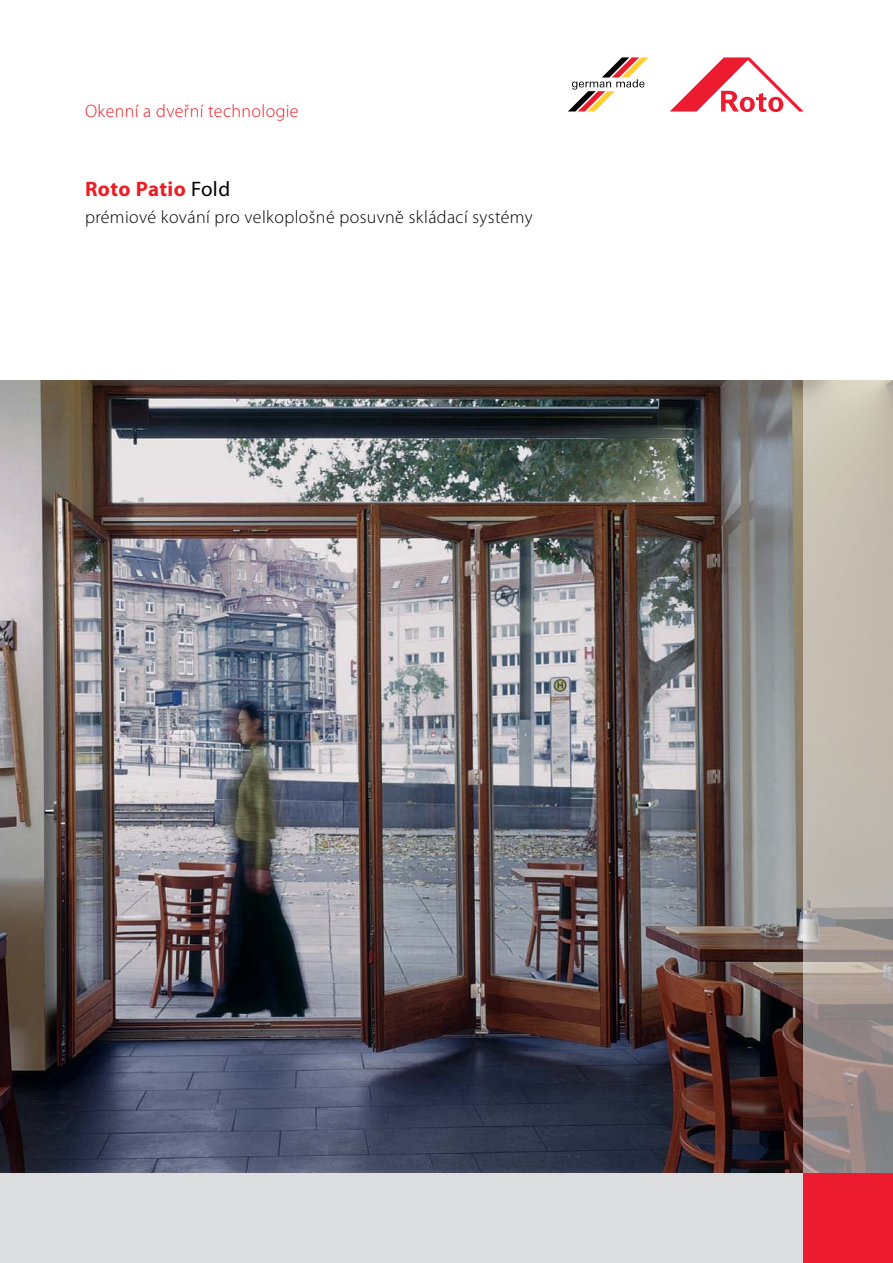
<style>
.page{position:relative;width:893px;height:1263px;background:#fff}
.page>*{position:absolute;margin:0;border:0;box-sizing:border-box;transform-origin:0 0}
.t1{font:700 21px "Myriad Pro";letter-spacing:.02em;color:#ed1d24}
.t2{font:300 18px "Myriad Pro";letter-spacing:.02em;color:#000}
.t3{font:300 18px "Myriad Pro";letter-spacing:.02em;color:#ed1d24}
.s1{font-weight:400;color:#000}
</style>
<div class="page">
<img style="left:0;top:381px;width:804px;height:793px">
<div style="left:0;top:1174px;width:893px;height:89px;background:#dcddde"></div>
<svg style="left:804px;top:380px;width:89px;height:794px;fill:#c1b9ae"></svg>
<div style="left:804px;top:1174px;width:89px;height:89px;background:#ed1b2f"></div>
<svg style="left:670px;top:57px;width:134px;height:55px"></svg>
<svg style="left:568px;top:57px;width:81px;height:55px"></svg>
<p class="t3" style="left:85px;top:101px;width:215px">Okenní a dveřní technologie</p>
<p class="t1" style="left:85px;top:175px;width:147px">Roto Patio <span class="s1">Fold</span></p>
<p class="t2" style="left:85px;top:207px;width:449px">prémiové kování pro velkoplošné posuvně skládací systémy</p>
</div>
